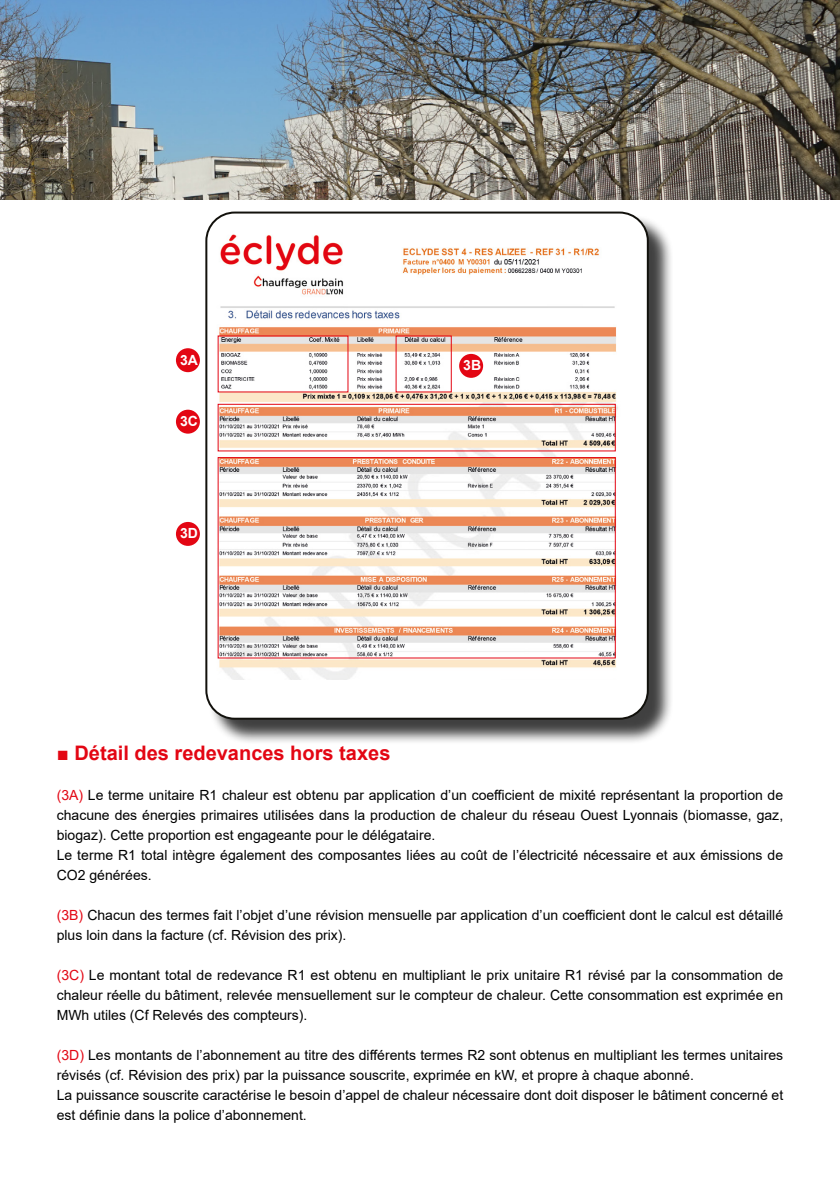
<style>
.page{position:relative;width:840px;height:1191px;background:#fff}
.page>*{position:absolute;margin:0;border:0;box-sizing:border-box;transform-origin:0 0}
.t1{font:700 20px "Arial";color:#e30613}
.t2{font:14px/20px "Arial";color:#000}
.t3{font:700 14px "Arial";color:#fff}
.s1{color:#e30613}
</style>
<div class="page">
<img style="left:0;top:0;width:839px;height:200px">
<div style="left:208px;top:215px;width:465px;height:530px;background:#000;opacity:.75"></div>
<div style="left:206px;top:212px;width:441px;height:506px;background:#fff;border-radius:28px"></div>
<div style="left:205px;top:211px;width:443px;height:508px;border:2px solid #12110c;border-radius:28px"></div>
<img style="left:217px;top:248px;width:401px;height:431px">
<div style="left:217px;top:457px;width:398px;height:201px;border:1px solid #e30613"></div>
<div style="left:217px;top:404px;width:398px;height:47px;border:1px solid #e30613"></div>
<div style="left:176px;top:522px;width:24px;height:24px;background:#e30613;border-radius:50%"></div>
<div style="left:176px;top:410px;width:24px;height:23px;background:#e30613;border-radius:50%"></div>
<div style="left:176px;top:348px;width:24px;height:24px;background:#e30613;border-radius:50%"></div>
<div style="left:459px;top:354px;width:24px;height:24px;background:#e30613;border-radius:50%"></div>
<img style="left:217px;top:234px;width:134px;height:68px">
<p class="t3" style="left:180px;top:350px;width:19px">3A</p>
<p class="t3" style="left:180px;top:411px;width:19px">3C</p>
<p class="t3" style="left:180px;top:523px;width:19px">3D</p>
<p class="t3" style="left:463px;top:355px;width:19px">3B</p>
<h1 class="t1" style="left:57px;top:739px;width:335px">■ Détail des redevances hors taxes</h1>
<p class="t2" style="left:57px;top:785px;width:727px"><span class="s1">(3A)</span> Le terme unitaire R1 chaleur est obtenu par application d’un coefficient de mixité représentant la proportion de chacune des énergies primaires utilisées dans la production de chaleur du réseau Ouest Lyonnais (biomasse, gaz, biogaz). Cette proportion est engageante pour le délégataire.<br>Le terme R1 total intègre également des composantes liées au coût de l’électricité nécessaire et aux émissions de CO2 générées.</p>
<p class="t2" style="left:57px;top:905px;width:727px"><span class="s1">(3B)</span> Chacun des termes fait l’objet d’une révision mensuelle par application d’un coefficient dont le calcul est détaillé plus loin dans la facture (cf. Révision des prix).</p>
<p class="t2" style="left:57px;top:965px;width:727px;text-align:justify"><span class="s1">(3C)</span> Le montant total de redevance R1 est obtenu en multipliant le prix unitaire R1 révisé par la consommation de chaleur réelle du bâtiment, relevée mensuellement sur le compteur de chaleur. Cette consommation est exprimée en MWh utiles (Cf Relevés des compteurs).</p>
<p class="t2" style="left:57px;top:1045px;width:727px"><span class="s1">(3D)</span> Les montants de l’abonnement au titre des différents termes R2 sont obtenus en multipliant les termes unitaires révisés (cf. Révision des prix) par la puissance souscrite, exprimée en kW, et propre à chaque abonné.<br>La puissance souscrite caractérise le besoin d’appel de chaleur nécessaire dont doit disposer le bâtiment concerné et est définie dans la police d’abonnement.</p>
</div>
